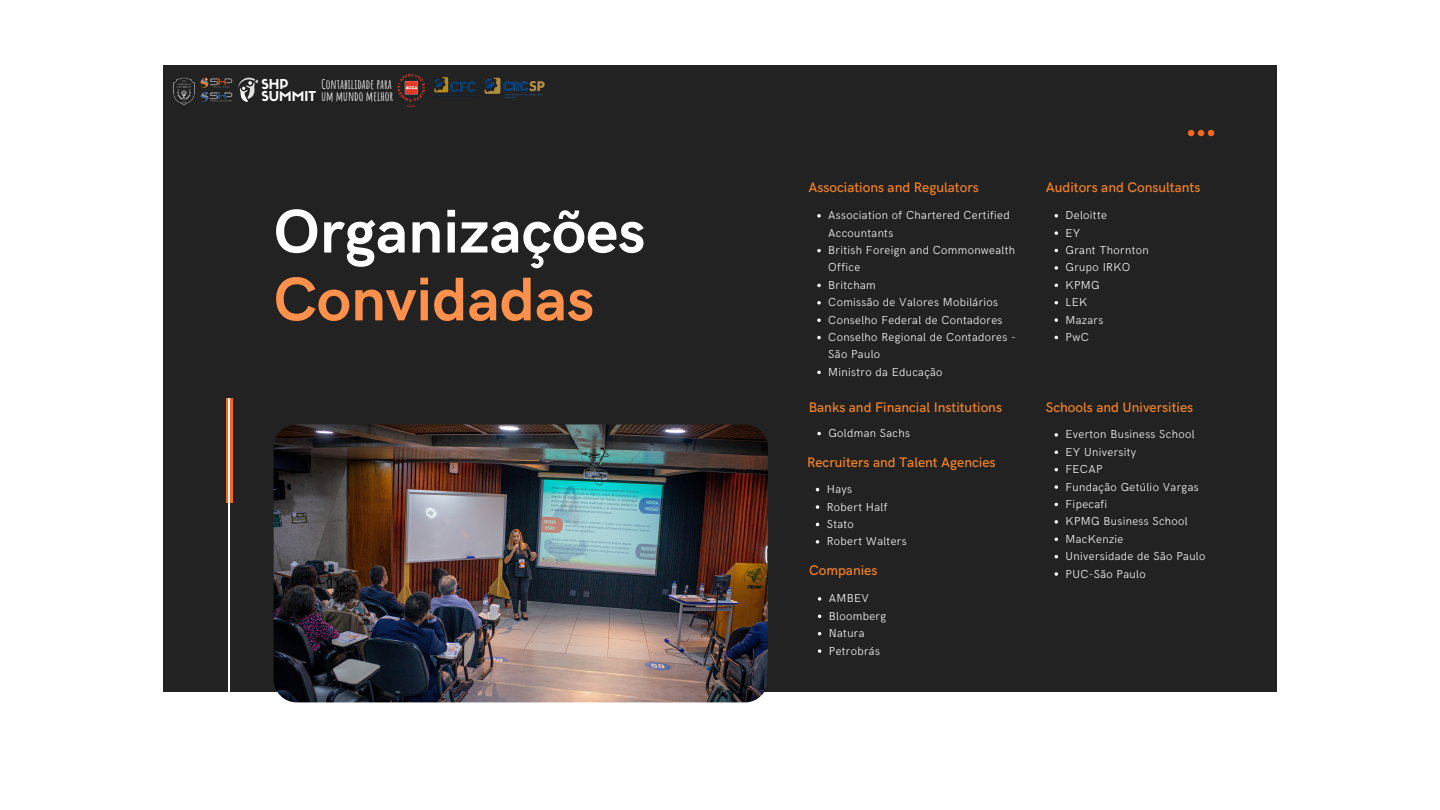
<style>
.page{position:relative;width:1440px;height:810px;background:#fff}
.page>*{position:absolute;margin:0;border:0;box-sizing:border-box;transform-origin:0 0}
.t1{font:700 61.9px "HK Grotesk";color:#fff}
.t2{font:700 61.9px "HK Grotesk";color:#ff914d}
.t3{font:500 13.9px "HK Grotesk";color:#f48324}
.t4{font:13.4px "Sifonn Basic";color:#fff}
.t5{font:700 13.1px/12.2px "Amatic SC";color:#e6e6e6;text-align:right}
.t6{font:300 11.6px/17.4px "HK Grotesk";letter-spacing:.03em;color:#fff}
.s1{font-family:"Sifonn Basic";font-weight:400;font-size:13.4px;color:#fff}
</style>
<div class="page">
<div style="left:163px;top:66px;width:1114px;height:626px;background:#222"></div>
<svg style="left:226px;top:398px;width:7px;height:104px"></svg>
<hr style="left:229px;top:398px;width:1px;height:354px;background:#fff">
<img style="left:274px;top:424px;width:494px;height:278px;border-radius:23px">
<svg style="left:1188px;top:130px;width:26px;height:6px"></svg>
<img style="left:173px;top:77px;width:22px;height:28px">
<img style="left:200px;top:77px;width:33px;height:25px">
<img style="left:397px;top:73px;width:29px;height:35px">
<svg style="left:238px;top:78px;width:20px;height:24px"></svg>
<img style="left:434px;top:77px;width:43px;height:19px">
<img style="left:484px;top:65px;width:61px;height:33px">
<svg style="left:817px;top:214px;width:4px;height:4px"></svg>
<svg style="left:817px;top:249px;width:4px;height:3px"></svg>
<svg style="left:817px;top:284px;width:4px;height:3px"></svg>
<svg style="left:817px;top:301px;width:4px;height:4px"></svg>
<svg style="left:817px;top:318px;width:4px;height:4px"></svg>
<svg style="left:817px;top:336px;width:4px;height:3px"></svg>
<svg style="left:817px;top:371px;width:4px;height:3px"></svg>
<svg style="left:817px;top:432px;width:4px;height:3px"></svg>
<svg style="left:1055px;top:231px;width:3px;height:4px"></svg>
<svg style="left:1055px;top:266px;width:3px;height:4px"></svg>
<svg style="left:1055px;top:318px;width:3px;height:4px"></svg>
<svg style="left:818px;top:597px;width:3px;height:4px"></svg>
<svg style="left:818px;top:649px;width:3px;height:4px"></svg>
<svg style="left:816px;top:505px;width:3px;height:4px"></svg>
<svg style="left:816px;top:540px;width:3px;height:4px"></svg>
<svg style="left:1055px;top:433px;width:3px;height:4px"></svg>
<svg style="left:1055px;top:485px;width:3px;height:4px"></svg>
<svg style="left:1055px;top:520px;width:3px;height:4px"></svg>
<svg style="left:1055px;top:572px;width:3px;height:4px"></svg>
<p class="t4" style="left:261px;top:79px;width:29px">SHP</p>
<p class="t5" style="left:261px;top:78px;width:134px">CONTABILIDADE PARA<br><span class="s1">SUMMIT</span> UM MUNDO MELHOR</p>
<h1 class="t1" style="left:274px;top:197px;width:374px">Organizações</h1>
<h1 class="t2" style="left:274px;top:265px;width:322px">Convidadas</h1>
<p class="t3" style="left:809px;top:180px;width:172px">Associations and Regulators</p>
<p class="t6" style="left:828px;top:207px;width:189px">Association of Chartered Certified<br>Accountants<br>British Foreign and Commonwealth<br>Office<br>Britcham<br>Comissão de Valores Mobilários<br>Conselho Federal de Contadores<br>Conselho Regional de Contadores -<br>São Paulo<br>Ministro da Educação</p>
<p class="t3" style="left:809px;top:400px;width:195px">Banks and Financial Institutions</p>
<p class="t6" style="left:828px;top:425px;width:83px">Goldman Sachs</p>
<p class="t3" style="left:807px;top:455px;width:190px">Recruiters and Talent Agencies</p>
<p class="t6" style="left:827px;top:481px;width:81px">Hays<br>Robert Half<br>Stato<br>Robert Walters</p>
<p class="t3" style="left:809px;top:563px;width:70px">Companies</p>
<p class="t6" style="left:829px;top:590px;width:59px">AMBEV<br>Bloomberg<br>Natura<br>Petrobrás</p>
<p class="t3" style="left:1046px;top:179px;width:156px">Auditors and Consultants</p>
<p class="t6" style="left:1066px;top:207px;width:85px">Deloitte<br>EY<br>Grant Thornton<br>Grupo IRKO<br>KPMG<br>LEK<br>Mazars<br>PwC</p>
<p class="t3" style="left:1046px;top:400px;width:149px">Schools and Universities</p>
<p class="t6" style="left:1066px;top:426px;width:141px">Everton Business School<br>EY University<br>FECAP<br>Fundação Getúlio Vargas<br>Fipecafi<br>KPMG Business School<br>MacKenzie<br>Universidade de São Paulo<br>PUC-São Paulo</p>
</div>
